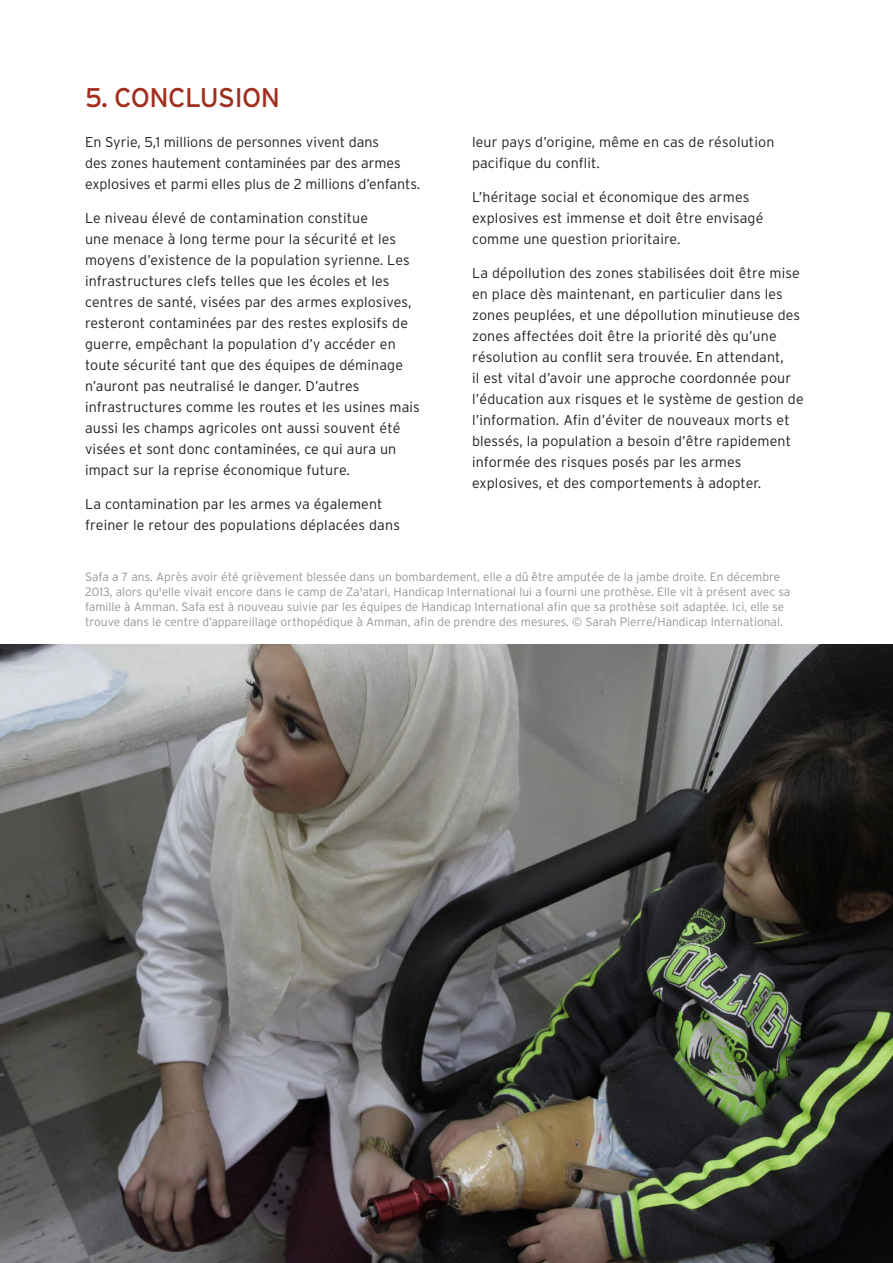
<style>
.page{position:relative;width:893px;height:1263px;background:#fff}
.page>*{position:absolute;margin:0;border:0;box-sizing:border-box;transform-origin:0 0}
.t1{font:27px "Interstate";letter-spacing:-.02em;color:#a12f20}
.t2{font:300 14.25px/21px "Interstate";letter-spacing:.01em;color:#231f20}
.t3{font:300 12px/15px "Interstate";color:#939598}
</style>
<div class="page">
<img style="left:0;top:644px;width:893px;height:619px">
<h1 class="t1" style="left:85px;top:81px;width:197px">5. CONCLUSION</h1>
<p class="t2" style="left:85px;top:132px;width:337px">En Syrie, 5,1 millions de personnes vivent dans<br>des zones hautement contaminées par des armes explosives et parmi elles plus de 2 millions d’enfants.</p>
<p class="t2" style="left:85px;top:208px;width:336px">Le niveau élevé de contamination constitue<br>une menace à long terme pour la sécurité et les moyens d’existence de la population syrienne. Les infrastructures clefs telles que les écoles et les centres de santé, visées par des armes explosives, resteront contaminées par des restes explosifs de guerre, empêchant la population d’y accéder en toute sécurité tant que des équipes de déminage n’auront pas neutralisé le danger. D’autres infrastructures comme les routes et les usines mais aussi les champs agricoles ont aussi souvent été visées et sont donc contaminées, ce qui aura un impact sur la reprise économique future.</p>
<p class="t2" style="left:85px;top:493px;width:316px">La contamination par les armes va également freiner le retour des populations déplacées dans</p>
<p class="t3" style="left:85px;top:569px;width:707px">Safa a 7 ans. Après avoir été grièvement blessée dans un bombardement, elle a dû être amputée de la jambe droite. En décembre 2013, alors qu'elle vivait encore dans le camp de Za'atari, Handicap I nternational lui a fourni une prothèse. Elle vit à présent avec sa famille à Amman. Safa est à nouveau suivie par les équipes de Handicap I nternational afin que sa prothèse soit adaptée. Ici, elle se trouve dans le centre d’appareillage orthopédique à Amman, afin de prendre des mesures. © Sarah Pierre/Handicap I nternational.</p>
<p class="t2" style="left:472px;top:132px;width:304px">leur pays d’origine, même en cas de résolution pacifique du conflit.</p>
<p class="t2" style="left:472px;top:187px;width:293px">L’héritage social et économique des armes explosives est immense et doit être envisagé comme une question prioritaire.</p>
<p class="t2" style="left:472px;top:262px;width:333px">La dépollution des zones stabilisées doit être mise en place dès maintenant, en particulier dans les zones peuplées, et une dépollution minutieuse des zones affectées doit être la priorité dès qu’une résolution au conflit sera trouvée. En attendant,<br>il est vital d’avoir une approche coordonnée pour l’éducation aux risques et le système de gestion de l’information. Afin d’éviter de nouveaux morts et blessés, la population a besoin d’être rapidement informée des risques posés par les armes explosives, et des comportements à adopter.</p>
</div>
